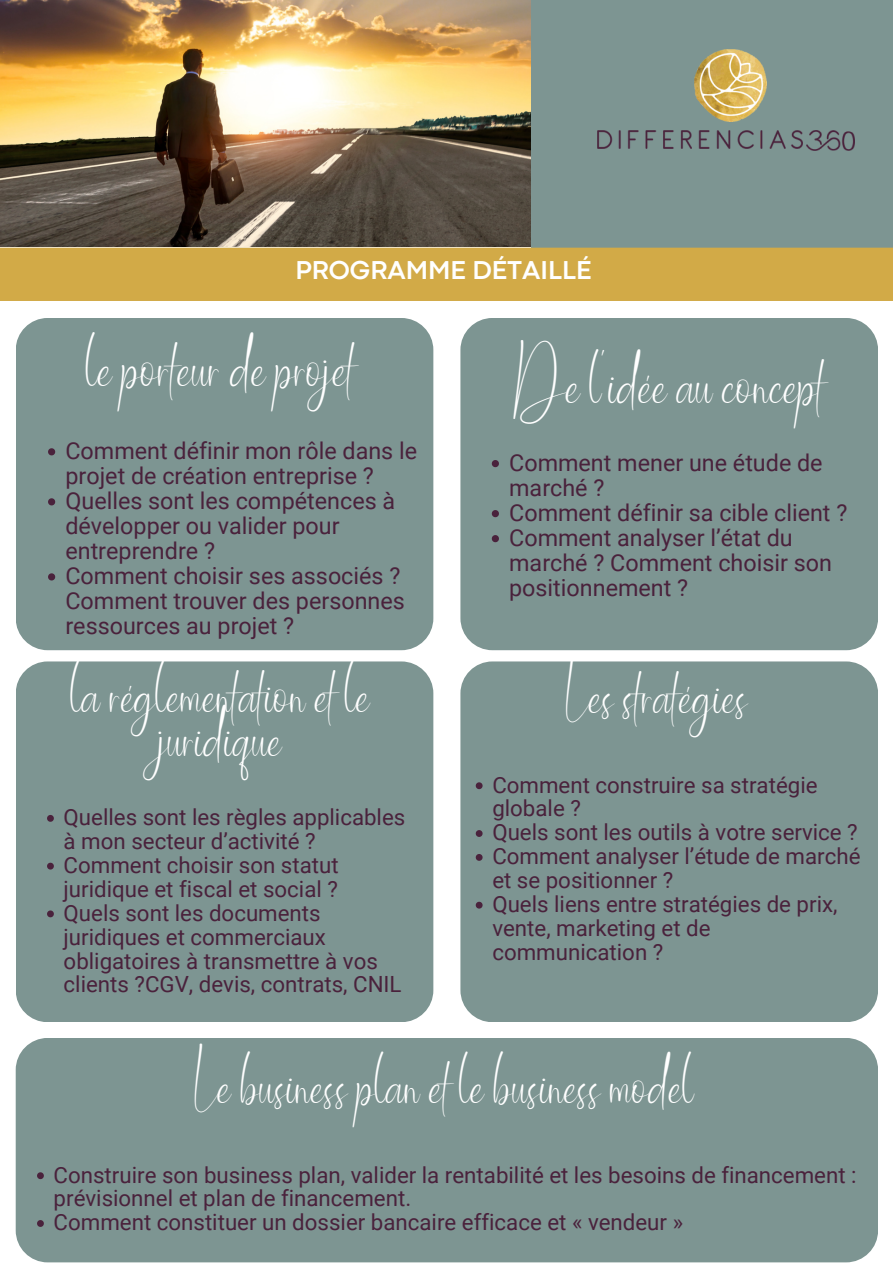
<style>
.page{position:relative;width:893px;height:1264px;background:#fff}
.page>*{position:absolute;margin:0;border:0;box-sizing:border-box;transform-origin:0 0}
.t1{font:42px "Ballroom";color:#fff}
.t2{font:40.05px/43.5px "Ballroom";color:#fff;text-align:center}
.t3{font:700 27px "Codec Pro";color:#fff}
.t4{font:23.4px/25px "Roboto";color:#4a223c}
.t5{font:22.35px/23.9px "Roboto";color:#4a223c}
</style>
<div class="page">
<div style="left:531px;top:0;width:361px;height:253px;background:#7d9592"></div>
<div style="left:0;top:248px;width:892px;height:53px;background:#d2aa47"></div>
<div style="left:16px;top:318px;width:417px;height:332px;background:#7d9592;border-radius:32px"></div>
<img style="left:694px;top:49px;width:72px;height:73px">
<img style="left:597px;top:130px;width:205px;height:19px">
<img style="left:806px;top:130px;width:48px;height:20px">
<div style="left:460px;top:318px;width:418px;height:332px;background:#7d9592;border-radius:32px"></div>
<svg style="left:48px;top:448px;width:7px;height:7px"></svg>
<svg style="left:48px;top:498px;width:7px;height:7px"></svg>
<svg style="left:48px;top:573px;width:7px;height:7px"></svg>
<svg style="left:491px;top:460px;width:8px;height:7px"></svg>
<svg style="left:491px;top:510px;width:8px;height:7px"></svg>
<svg style="left:491px;top:535px;width:8px;height:7px"></svg>
<img style="left:0;top:0;width:531px;height:247px">
<div style="left:16px;top:661px;width:417px;height:361px;background:#7d9592;border-radius:32px"></div>
<div style="left:460px;top:661px;width:418px;height:361px;background:#7d9592;border-radius:32px"></div>
<svg style="left:47px;top:815px;width:7px;height:6px"></svg>
<svg style="left:47px;top:862px;width:7px;height:7px"></svg>
<svg style="left:47px;top:910px;width:7px;height:7px"></svg>
<svg style="left:475px;top:782px;width:7px;height:7px"></svg>
<svg style="left:475px;top:830px;width:7px;height:7px"></svg>
<svg style="left:475px;top:854px;width:7px;height:6px"></svg>
<svg style="left:475px;top:901px;width:7px;height:7px"></svg>
<div style="left:16px;top:1037px;width:862px;height:225px;background:#7d9592;border-radius:32px"></div>
<svg style="left:37px;top:1172px;width:7px;height:7px"></svg>
<svg style="left:37px;top:1220px;width:7px;height:6px"></svg>
<p class="t3" style="left:295px;top:261px;width:297px">PROGRAMME DÉTAILLÉ</p>
<p class="t1" style="left:86px;top:347px;width:270px">le porteur de projet</p>
<p class="t4" style="left:65px;top:438px;width:353px">Comment définir mon rôle dans le projet de création entreprise ?</p>
<p class="t4" style="left:65px;top:488px;width:331px">Quelles sont les compétences à développer ou valider pour entreprendre ?</p>
<p class="t4" style="left:65px;top:563px;width:341px">Comment choisir ses associés ?<br>Comment trouver des personnes ressources au projet ?</p>
<p class="t2" style="left:71px;top:676px;width:301px">la réglementation et le juridique</p>
<p class="t5" style="left:64px;top:805px;width:343px">Quelles sont les règles applicables à mon secteur d’activité ?</p>
<p class="t5" style="left:64px;top:853px;width:276px">Comment choisir son statut juridique et fiscal et social ?</p>
<p class="t5" style="left:64px;top:901px;width:339px">Quels sont les documents juridiques et commerciaux obligatoires à transmettre à vos clients ?CGV, devis, contrats, CNIL</p>
<p class="t1" style="left:513px;top:364px;width:313px">De l'idée au concept</p>
<p class="t4" style="left:509px;top:450px;width:315px">Comment mener une étude de marché ?</p>
<p class="t4" style="left:509px;top:500px;width:340px">Comment définir sa cible client ?</p>
<p class="t4" style="left:509px;top:525px;width:324px">Comment analyser l’état du marché ? Comment choisir son positionnement ?</p>
<p class="t2" style="left:566px;top:677px;width:183px">Les stratégies</p>
<p class="t5" style="left:492px;top:773px;width:327px">Comment construire sa stratégie globale ?</p>
<p class="t5" style="left:492px;top:820px;width:367px">Quels sont les outils à votre service ?</p>
<p class="t5" style="left:492px;top:844px;width:369px">Comment analyser l’étude de marché et se positionner ?</p>
<p class="t5" style="left:492px;top:892px;width:346px">Quels liens entre stratégies de prix, vente, marketing et de communication ?</p>
<p class="t2" style="left:195px;top:1067px;width:500px">Le business plan et le business model</p>
<p class="t5" style="left:54px;top:1162px;width:804px">Construire son business plan, valider la rentabilité et les besoins de financement : prévisionnel et plan de financement.</p>
<p class="t5" style="left:54px;top:1210px;width:631px">Comment constituer un dossier bancaire efficace et « vendeur »</p>
</div>
